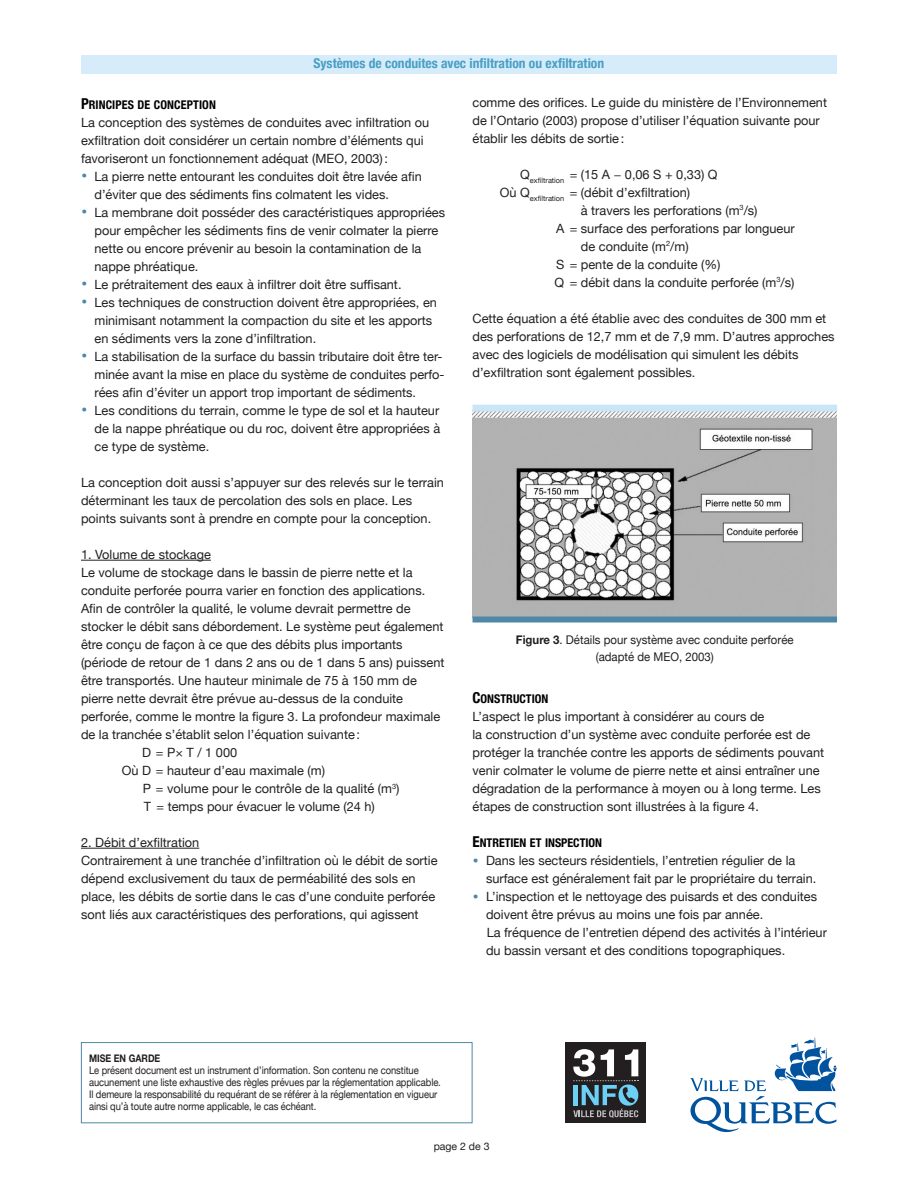
<style>
.page{position:relative;width:918px;height:1188px;background:#fff}
.page>*{position:absolute;margin:0;border:0;box-sizing:border-box;transform-origin:0 0}
._9_Entete_de_page{font:700 condensed 13.5px "Helvetica Neue";color:#499fc4}
._2_Texte_courant{font:12.75px/18px "Helvetica Neue";color:#231f20}
._3_Texte_Bullet{font:12.75px/18px "Helvetica Neue";color:#231f20}
._5_Figure{font:12px/16.5px "Helvetica Neue";color:#231f20;text-align:center;scale:.95 1}
._1_Titre{font:12px "Helvetica Neue Condensed Bold SC800";color:#000}
._4_Suite_Bas_de_page{font:10.5px/12px "Helvetica Neue";letter-spacing:-.01em;color:#231f20;scale:.89 1}
.t1{font:700 10.5px "Helvetica Neue";color:#231f20;scale:.85 1}
._4_Suite_Bas_de_page-2{font:10.5px "Helvetica Neue";letter-spacing:-.01em;color:#231f20}
.s1{font-size:15px}
.s2{font-size:18px;color:#4e87a8}
.s3{font-weight:700}
</style>
<div class="page">
<div style="left:81px;top:1042px;width:391px;height:81px;border:1px solid #4e87a8"></div>
<svg style="left:690px;top:1037px;width:147px;height:95px"></svg>
<div style="left:566px;top:1042px;width:80px;height:81px;background:#231f20"></div>
<svg style="left:573px;top:1049px;width:65px;height:69px"></svg>
<hr style="left:81px;top:560px;width:130px;height:1px;background:#231f20">
<hr style="left:81px;top:848px;width:118px;height:1px;background:#231f20">
<div style="left:81px;top:55px;width:756px;height:18px;background:#d6ecfa"></div>
<img style="left:472px;top:411px;width:365px;height:206px">
<div style="left:472px;top:405px;width:365px;height:6px;background:#c9e6f8"></div>
<div style="left:472px;top:617px;width:365px;height:6px;background:#4e87a8"></div>
<p class="_9_Entete_de_page" style="left:314px;top:52px;width:292px">Systèmes de conduites avec infiltration ou exfiltration</p>
<p class="_2_Texte_courant" style="left:472px;top:94px;width:356px">comme des orifices. Le guide du ministère de l’Environnement de l’Ontario (2003) propose d’utiliser l’équation suivante pour établir les débits de sortie:</p>
<p class="_2_Texte_courant" style="left:520px;top:166px;width:199px">Q<sub>exfiltration</sub> = (15 A − 0,06 S + 0,33) Q</p>
<p class="_2_Texte_courant" style="left:581px;top:184px;width:178px;text-indent:-81px">Où Q<sub>exfiltration</sub> = (débit d’exfiltration)<br>à travers les perforations (m<sup>3</sup>/s)</p>
<p class="_2_Texte_courant" style="left:581px;top:220px;width:215px;text-indent:-25px">A = surface des perforations par longueur de conduite (m<sup>2</sup>/m)</p>
<p class="_2_Texte_courant" style="left:556px;top:256px;width:166px">S = pente de la conduite (%)</p>
<p class="_2_Texte_courant" style="left:555px;top:274px;width:241px">Q = débit dans la conduite perforée (m<sup>3</sup>/s)</p>
<p class="_2_Texte_courant" style="left:472px;top:310px;width:364px">Cette équation a été établie avec des conduites de 300 mm et des perforations de 12,7 mm et de 7,9 mm. D’autres approches avec des logiciels de modélisation qui simulent les débits d’exfiltration sont également possibles.</p>
<p class="_1_Titre" style="left:81px;top:95px;width:136px"><span class="s1">P</span>RINCIPES DE CONCEPTION</p>
<p class="_2_Texte_courant" style="left:81px;top:114px;width:350px">La conception des systèmes de conduites avec infiltration ou exfiltration doit considérer un certain nombre d’éléments qui favoriseront un fonctionnement adéquat (MEO, 2003):</p>
<p class="_3_Texte_Bullet" style="left:94px;top:168px;width:329px;text-indent:-14px"><span class="s2">•</span> La pierre nette entourant les conduites doit être lavée afin d’éviter que des sédiments fins colmatent les vides.</p>
<p class="_3_Texte_Bullet" style="left:94px;top:204px;width:352px;text-indent:-14px"><span class="s2">•</span> La membrane doit posséder des caractéristiques appropriées pour empêcher les sédiments fins de venir colmater la pierre nette ou encore prévenir au besoin la contamination de la nappe phréatique.</p>
<p class="_3_Texte_Bullet" style="left:81px;top:276px;width:322px"><span class="s2">•</span> Le prétraitement des eaux à infiltrer doit être suffisant.</p>
<p class="_3_Texte_Bullet" style="left:94px;top:294px;width:344px;text-indent:-14px"><span class="s2">•</span> Les techniques de construction doivent être appropriées, en minimisant notamment la compaction du site et les apports en sédiments vers la zone d’infiltration.</p>
<p class="_3_Texte_Bullet" style="left:94px;top:348px;width:352px;text-indent:-14px"><span class="s2">•</span> La stabilisation de la surface du bassin tributaire doit être ter&shy;minée avant la mise en place du système de conduites perfo&shy;rées afin d’éviter un apport trop important de sédiments.</p>
<p class="_3_Texte_Bullet" style="left:94px;top:402px;width:347px;text-align:justify;text-indent:-14px"><span class="s2">•</span> Les conditions du terrain, comme le type de sol et la hauteur de la nappe phréatique ou du roc, doivent être appropriées à ce type de système.</p>
<p class="_2_Texte_courant" style="left:81px;top:474px;width:364px">La conception doit aussi s’appuyer sur des relevés sur le terrain déterminant les taux de percolation des sols en place. Les points suivants sont à prendre en compte pour la conception.</p>
<p class="_2_Texte_courant" style="left:81px;top:546px;width:131px">1. Volume de stockage</p>
<p class="_2_Texte_courant" style="left:81px;top:564px;width:365px">Le volume de stockage dans le bassin de pierre nette et la conduite perforée pourra varier en fonction des applications.<br>Afin de contrôler la qualité, le volume devrait permettre de stocker le débit sans débordement. Le système peut également être conçu de façon à ce que des débits plus importants (période de retour de 1 dans 2 ans ou de 1 dans 5 ans) puissent être transportés. Une hauteur minimale de 75 à 150 mm de pierre nette devrait être prévue au-dessus de la conduite perforée, comme le montre la figure 3. La profondeur maximale de la tranchée s’établit selon l’équation suivante:</p>
<p class="_2_Texte_courant" style="left:142px;top:744px;width:96px">D = P× T / 1 000</p>
<p class="_2_Texte_courant" style="left:122px;top:762px;width:205px">Où D = hauteur d’eau maximale (m)</p>
<p class="_2_Texte_courant" style="left:143px;top:780px;width:258px">P = volume pour le contrôle de la qualité (m<sup>3</sup>)</p>
<p class="_2_Texte_courant" style="left:144px;top:798px;width:233px">T = temps pour évacuer le volume (24 h)</p>
<p class="_2_Texte_courant" style="left:81px;top:834px;width:120px">2. Débit d’exfiltration</p>
<p class="_2_Texte_courant" style="left:81px;top:852px;width:358px">Contrairement à une tranchée d’infiltration où le débit de sortie dépend exclusivement du taux de perméabilité des sols en place, les débits de sortie dans le cas d’une conduite perforée sont liés aux caractéristiques des perforations, qui agissent</p>
<p class="_5_Figure" style="left:516px;top:632px;width:294px"><span class="s3">Figure 3</span>. Détails pour système avec conduite perforée (adapté de MEO, 2003)</p>
<p class="_1_Titre" style="left:472px;top:689px;width:77px"><span class="s1">C</span>ONSTRUCTION</p>
<p class="_2_Texte_courant" style="left:472px;top:709px;width:293px">L’aspect le plus important à considérer au cours de</p>
<p class="_2_Texte_courant" style="left:472px;top:727px;width:353px">la construction d’un système avec conduite perforée est de protéger la tranchée contre les apports de sédiments pouvant venir colmater le volume de pierre nette et ainsi entraîner une dégradation de la performance à moyen ou à long terme. Les étapes de construction sont illustrées à la figure 4.</p>
<p class="_1_Titre" style="left:472px;top:833px;width:131px"><span class="s1">E</span>NTRETIEN ET INSPECTION</p>
<p class="_3_Texte_Bullet" style="left:486px;top:853px;width:332px;text-indent:-14px"><span class="s2">•</span> Dans les secteurs résidentiels, l’entretien régulier de la surface est généralement fait par le propriétaire du terrain.</p>
<p class="_3_Texte_Bullet" style="left:486px;top:889px;width:333px;text-indent:-14px"><span class="s2">•</span> L’inspection et le nettoyage des puisards et des conduites doivent être prévus au moins une fois par année.</p>
<p class="_3_Texte_Bullet" style="left:486px;top:925px;width:342px">La fréquence de l’entretien dépend des activités à l’intérieur du bassin versant et des conditions topographiques.</p>
<p class="t1" style="left:89px;top:1052px;width:85px">MISE EN GARDE</p>
<p class="_4_Suite_Bas_de_page" style="left:89px;top:1065px;width:397px">Le présent document est un instrument d’information. Son contenu ne constitue aucunement une liste exhaustive des règles prévues par la réglementation applicable.<br>Il demeure la responsabilité du requérant de se référer à la réglementation en vigueur ainsi qu’à toute autre norme applicable, le cas échéant.</p>
<p class="_4_Suite_Bas_de_page-2" style="left:434px;top:1139px;width:57px">page 2 de 3</p>
</div>
